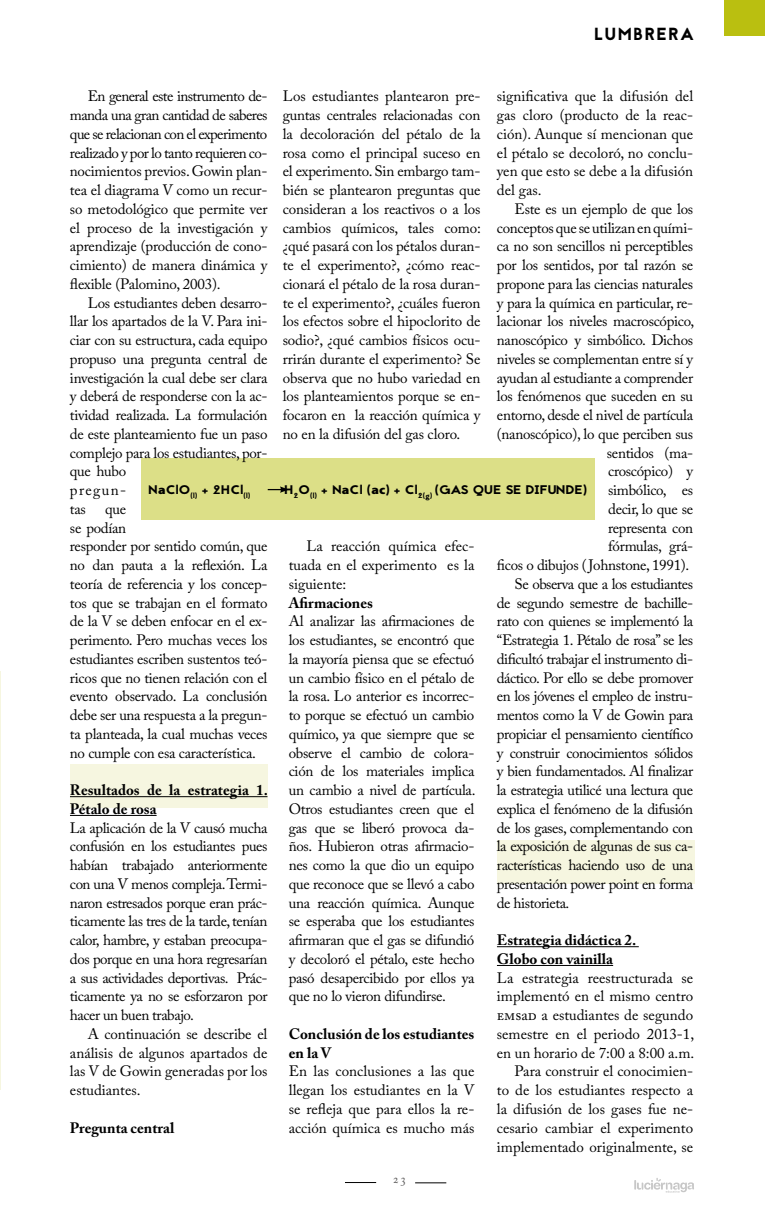
<style>
.page{position:relative;width:765px;height:1205px;background:#fff}
.page>*{position:absolute;margin:0;border:0;box-sizing:border-box;transform-origin:0 0}
.t1{font:17.5px "Jaapokki";letter-spacing:.09em;color:#000}
.t2{font:15px/18.8px "Adobe Caslon Pro";letter-spacing:-.02em;color:#000;text-align:justify}
.t3{font:15px/18.8px "Adobe Caslon Pro";color:#000;text-align:right}
.t4{font:700 15px/18.8px "Adobe Caslon Pro";color:#000}
.t5{font:12.5px "Jaapokki";color:#000;scale:1.1 1}
.t6{font:12.5px "Adobe Caslon Pro";color:#5f5e5e}
.s1{font-family:"Myriad Pro";font-weight:900}
.s2{font-style:inherit}
</style>
<div class="page">
<div style="left:725px;top:0;width:40px;height:36px;background:#babf10"></div>
<hr style="left:415px;top:1182px;width:31px;height:1px;background:#000">
<hr style="left:345px;top:1182px;width:31px;height:1px;background:#000">
<svg style="left:634px;top:1178px;width:60px;height:14px"></svg>
<hr style="left:0;top:671px;width:1px;height:418px;background:#babf10">
<hr style="left:0;top:359px;width:1px;height:277px;background:#babf10">
<div style="left:141px;top:459px;width:453px;height:61px;background:#dcdf87"></div>
<div style="left:497px;top:840px;width:198px;height:44px;background:#f6f6e0"></div>
<div style="left:70px;top:764px;width:198px;height:44px;background:#f6f6e0"></div>
<hr style="left:70px;top:796px;width:197px;height:1px;background:#000">
<hr style="left:70px;top:815px;width:87px;height:1px;background:#000">
<hr style="left:497px;top:946px;width:142px;height:1px;background:#000">
<hr style="left:497px;top:965px;width:116px;height:1px;background:#000">
<svg style="left:268px;top:486px;width:21px;height:7px"></svg>
<p class="t1" style="left:594px;top:22px;width:102px">LUMBRERA</p>
<p class="t2" style="left:70px;top:87px;width:199px;text-indent:18px">En general este instrumento de&shy;manda una gran cantidad de saberes que se relacionan con el experimento realizado y por lo tanto requieren co&shy;nocimientos previos. Gowin plan&shy;tea el diagrama V como un recur&shy;so metodológico que permite ver el proceso de la investigación y aprendizaje (producción de cono&shy;cimiento) de manera dinámica y flexible (Palomino, 2003).</p>
<p class="t2" style="left:70px;top:293px;width:199px;text-align:left;text-indent:18px">Los estudiantes deben desarro&shy;llar los apartados de la V. Para ini&shy;ciar con su estructura, cada equipo propuso una pregunta central de investigación la cual debe ser clara y deberá de responderse con la ac&shy;tividad realizada. La formulación de este planteamiento fue un paso complejo para los estudiantes, por&shy;que hubo<br>pregun-<br>tas</p>
<p class="t2" style="left:283px;top:87px;width:200px">Los estudiantes plantearon pre&shy;guntas centrales relacionadas con la decoloración del pétalo de la rosa como el principal suceso en el experimento. Sin embargo tam&shy;bién se plantearon preguntas que consideran a los reactivos o a los cambios químicos, tales como: ¿qué pasará con los pétalos duran&shy;te el experimento?, ¿cómo reac&shy;cionará el pétalo de la rosa duran&shy;te el experimento?, ¿cuáles fueron los efectos sobre el hipoclorito de sodio?, ¿qué cambios físicos ocu&shy;rrirán durante el experimento? Se observa que no hubo variedad en los planteamientos porque se en&shy;focaron en la reacción química y no en la difusión del gas cloro.</p>
<p class="t2" style="left:497px;top:87px;width:198px">significativa que la difusión del gas cloro (producto de la reac&shy;ción). Aunque sí mencionan que el pétalo se decoloró, no conclu&shy;yen que esto se debe a la difusión del gas.</p>
<p class="t2" style="left:515px;top:199px;width:180px">Este es un ejemplo de que los</p>
<p class="t2" style="left:497px;top:218px;width:198px">conceptos que se utilizan en quími-</p>
<p class="t2" style="left:497px;top:237px;width:198px">ca no son sencillos ni perceptibles</p>
<p class="t2" style="left:497px;top:255px;width:198px">por los sentidos, por tal razón se</p>
<p class="t2" style="left:497px;top:274px;width:198px">propone para las ciencias naturales</p>
<p class="t2" style="left:497px;top:293px;width:198px">y para la química en particular, re-</p>
<p class="t2" style="left:497px;top:312px;width:199px">lacionar los niveles macroscópico,</p>
<p class="t2" style="left:497px;top:330px;width:198px">nanoscópico y simbólico. Dichos</p>
<p class="t2" style="left:497px;top:349px;width:198px">niveles se complementan entre sí y</p>
<p class="t2" style="left:497px;top:368px;width:198px">ayudan al estudiante a comprender</p>
<p class="t2" style="left:497px;top:387px;width:198px">los fenómenos que suceden en su</p>
<p class="t2" style="left:497px;top:405px;width:198px">entorno, desde el nivel de partícula</p>
<p class="t2" style="left:497px;top:424px;width:198px">(nanoscópico), lo que perciben sus</p>
<p class="t2" style="left:607px;top:443px;width:88px">sentidos (ma-</p>
<p class="t2" style="left:608px;top:462px;width:87px">croscópico) y</p>
<p class="t2" style="left:608px;top:480px;width:87px">simbólico, es</p>
<p class="t2" style="left:608px;top:499px;width:86px">decir, lo que se</p>
<p class="t2" style="left:608px;top:518px;width:87px">representa con</p>
<p class="t2" style="left:608px;top:537px;width:87px">fórmulas, grá-</p>
<p class="t2" style="left:497px;top:555px;width:194px">ficos o dibujos (Johnstone, 1991).</p>
<p class="t2" style="left:515px;top:574px;width:180px">Se observa que a los estudiantes</p>
<p class="t2" style="left:497px;top:593px;width:198px">de segundo semestre de bachille-</p>
<p class="t2" style="left:497px;top:612px;width:198px">rato con quienes se implementó la</p>
<p class="t2" style="left:497px;top:630px;width:198px">“Estrategia 1. Pétalo de rosa” se les</p>
<p class="t2" style="left:497px;top:649px;width:198px">dificultó trabajar el instrumento di-</p>
<p class="t2" style="left:497px;top:668px;width:198px">dáctico. Por ello se debe promover</p>
<p class="t2" style="left:497px;top:687px;width:198px">en los jóvenes el empleo de instru-</p>
<p class="t2" style="left:497px;top:705px;width:198px">mentos como la V de Gowin para</p>
<p class="t2" style="left:497px;top:724px;width:198px">propiciar el pensamiento científico</p>
<p class="t2" style="left:497px;top:743px;width:198px">y construir conocimientos sólidos</p>
<p class="t2" style="left:497px;top:762px;width:198px">y bien fundamentados. Al finalizar</p>
<p class="t2" style="left:497px;top:780px;width:198px">la estrategia utilicé una lectura que</p>
<p class="t2" style="left:497px;top:799px;width:198px">explica el fenómeno de la difusión</p>
<p class="t2" style="left:497px;top:818px;width:198px">de los gases, complementando con</p>
<p class="t2" style="left:497px;top:837px;width:198px">la exposición de algunas de sus ca-</p>
<p class="t2" style="left:497px;top:855px;width:198px">racterísticas haciendo uso de una</p>
<p class="t2" style="left:497px;top:874px;width:198px">presentación power point en forma</p>
<p class="t2" style="left:497px;top:893px;width:74px">de historieta.</p>
<p class="t4" style="left:497px;top:930px;width:141px">Estrategia didáctica 2.<br>Globo con vainilla</p>
<p class="t3" style="left:497px;top:968px;width:199px">La estrategia reestructurada se implementó en el mismo centro emsad a estudiantes de segundo semestre en el periodo 2013-1, en un horario de 7:00 a 8:00 a.m.<br>Para construir el conocimien-<br>to de los estudiantes respecto a la difusión de los gases fue ne&shy;cesario cambiar el experimento implementado originalmente, se</p>
<p class="t5" style="left:148px;top:481px;width:94px">N<span class="s1">a</span>ClO<sub>(l)</sub> + 2HCl<sub>(l)</sub></p>
<p class="t5" style="left:284px;top:481px;width:277px">H<sub>2</sub>O<sub>(l)</sub> + N<span class="s1">a</span>Cl <span class="s2">(</span><span class="s1">ac</span><span class="s2">)</span> + Cl<sub>2(g)</sub> (GAS QUE SE DIFUNDE)</p>
<p class="t2" style="left:70px;top:499px;width:199px;text-align:left;text-indent:35px">que<br>se podían<br>responder por sentido común, que no dan pauta a la reflexión. La teoría de referencia y los concep&shy;tos que se trabajan en el formato de la V se deben enfocar en el ex&shy;perimento. Pero muchas veces los estudiantes escriben sustentos teó&shy;ricos que no tienen relación con el evento observado. La conclusión debe ser una respuesta a la pregun&shy;ta planteada, la cual muchas veces no cumple con esa característica.</p>
<p class="t4" style="left:70px;top:780px;width:199px">Resultados de la estrategia 1.<br>Pétalo de rosa</p>
<p class="t2" style="left:70px;top:818px;width:199px">La aplicación de la V causó mucha confusión en los estudiantes pues habían trabajado anteriormente con una V menos compleja. Termi&shy;naron estresados porque eran prác&shy;ticamente las tres de la tarde, tenían calor, hambre, y estaban preocupa&shy;dos porque en una hora regresarían a sus actividades deportivas. Prác&shy;ticamente ya no se esforzaron por hacer un buen trabajo.</p>
<p class="t2" style="left:70px;top:1024px;width:199px;text-indent:18px">A continuación se describe el análisis de algunos apartados de las V de Gowin generadas por los estudiantes.</p>
<p class="t4" style="left:70px;top:1118px;width:106px">Pregunta central</p>
<p class="t2" style="left:289px;top:537px;width:187px;text-indent:18px">La reacción química efec&shy;tuada en el experimento es la siguiente:</p>
<p class="t4" style="left:289px;top:593px;width:86px">Afirmaciones</p>
<p class="t2" style="left:289px;top:612px;width:188px">Al analizar las afirmaciones de los estudiantes, se encontró que la mayoría piensa que se efectuó un cambio físico en el pétalo de la rosa. Lo anterior es incorrec&shy;to porque se efectuó un cambio químico, ya que siempre que se observe el cambio de colora&shy;ción de los materiales implica un cambio a nivel de partícula.<br>Otros estudiantes creen que el gas que se liberó provoca da&shy;ños. Hubieron otras afirmacio&shy;nes como la que dio un equipo que reconoce que se llevó a cabo una reacción química. Aunque se esperaba que los estudiantes afirmaran que el gas se difundió y decoloró el pétalo, este hecho pasó desapercibido por ellos ya que no lo vieron difundirse.</p>
<p class="t4" style="left:289px;top:1024px;width:187px">Conclusión de los estudiantes en la V</p>
<p class="t2" style="left:289px;top:1062px;width:187px">En las conclusiones a las que llegan los estudiantes en la V se refleja que para ellos la re&shy;acción química es mucho más</p>
<p class="t6" style="left:393px;top:1171px;width:15px">23</p>
</div>
